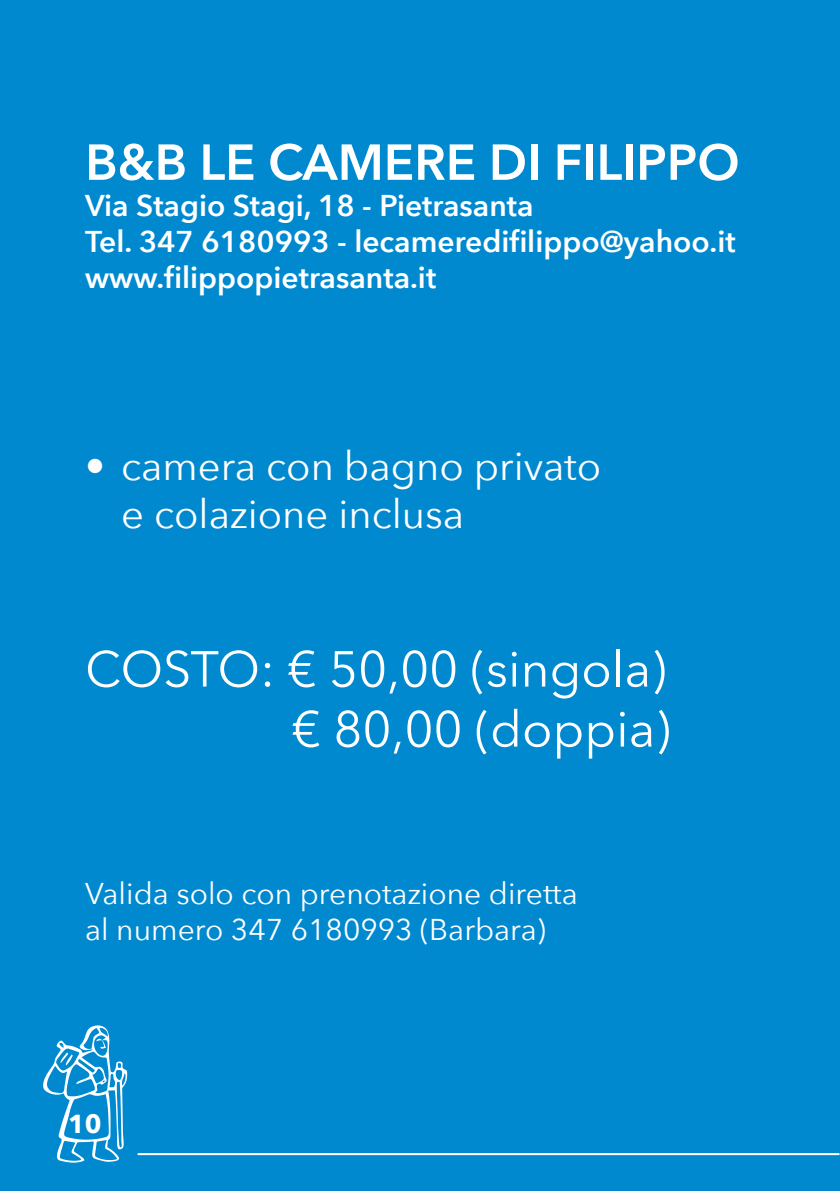
<style>
.page{position:relative;width:840px;height:1191px;background:#fff}
.page>*{position:absolute;margin:0;border:0;box-sizing:border-box;transform-origin:0 0}
.t1{font:50px/60px "Avenir Next";color:#fff;text-align:right}
.t2{font:600 50px "Avenir Next";color:#fff}
.t3{font:40px/48px "Avenir Next";color:#fff}
.t4{font:600 30px/36px "Avenir Next";color:#fff}
.t5{font:30px/36px "Avenir Next";color:#fff}
.t6{font:700 26px "Avenir Next";color:#fff}
</style>
<div class="page">
<div style="left:0;top:0;width:839px;height:1191px;background:#0089cf"></div>
<svg style="left:43px;top:1025px;width:84px;height:137px"></svg>
<hr style="left:137px;top:1153px;width:702px;height:2px;background:#fff">
<h1 class="t2" style="left:85px;top:119px;width:655px">B&amp;B LE CAMERE DI FILIPPO</h1>
<p class="t4" style="left:85px;top:187px;width:651px">Via Stagio Stagi, 18 - Pietrasanta<br>Tel. 347 6180993 - lecameredifilippo@yahoo.it www.filippopietrasanta.it</p>
<h2 class="t3" style="left:121px;top:440px;width:481px;text-indent:-36px">• camera con bagno privato e colazione inclusa</h2>
<h1 class="t1" style="left:85px;top:637px;width:586px">COSTO: € 50,00 (singola) € 80,00 (doppia)</h1>
<p class="t5" style="left:85px;top:874px;width:494px">Valida solo con prenotazione diretta al numero 347 6180993 (Barbara)</p>
<p class="t6" style="left:68px;top:1101px;width:35px">10</p>
</div>
